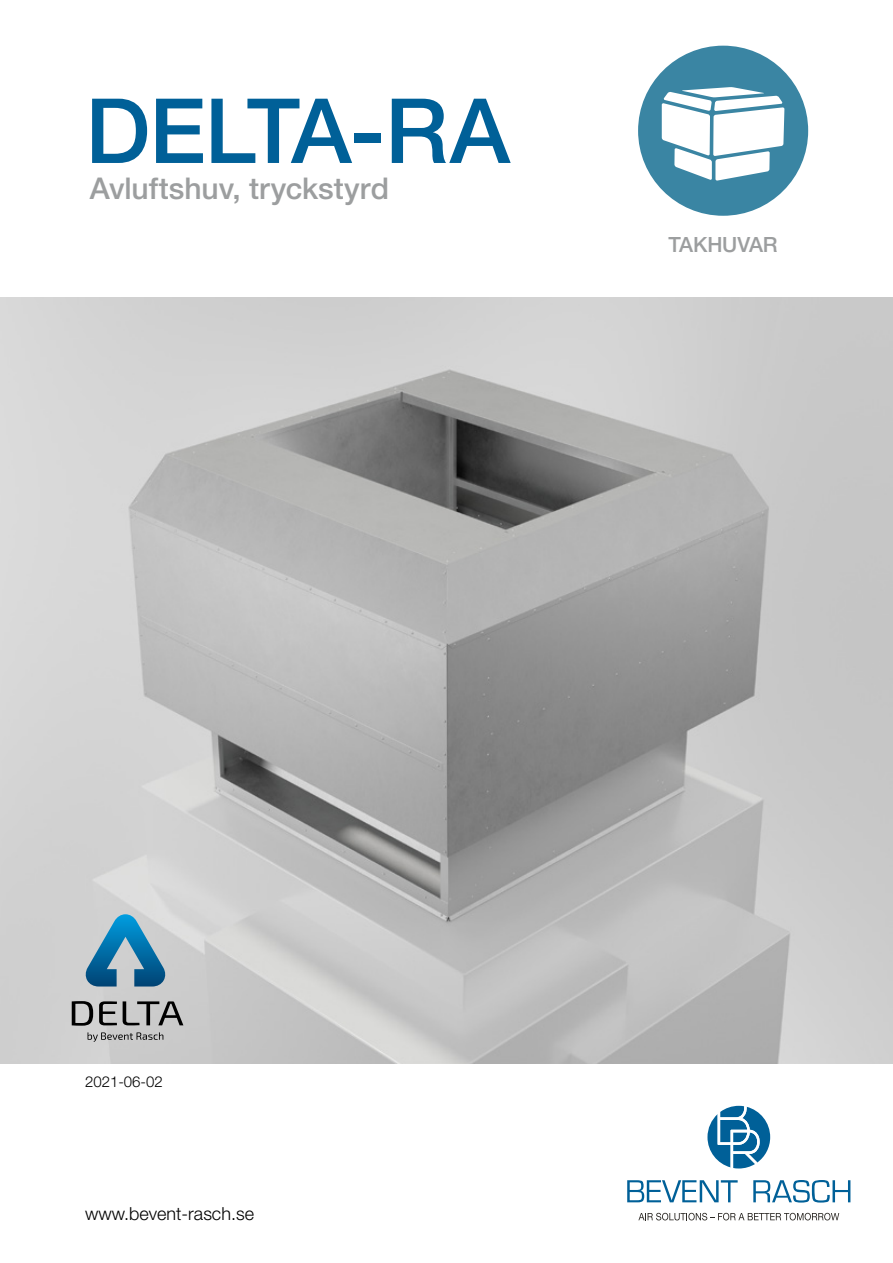
<style>
.page{position:relative;width:893px;height:1263px;background:#fff}
.page>*{position:absolute;margin:0;border:0;box-sizing:border-box;transform-origin:0 0}
.t1{font:500 90px "Helvetica Neue LT Std";letter-spacing:-.015em;color:#006098}
.t2{font:500 30px "Helvetica Neue LT Std";color:#9c9e9f}
.t3{font:500 21px "Helvetica Neue LT Std";letter-spacing:-.005em;color:#9c9e9f}
.t4{font:300 18px "Helvetica Neue LT Std";color:#000}
.t5{font:300 15px "Helvetica Neue LT Std";color:#000}
</style>
<div class="page">
<div style="left:638px;top:46px;width:170px;height:170px;background:#3a85a3;border-radius:50%"></div>
<svg style="left:662px;top:87px;width:122px;height:94px"></svg>
<svg style="left:707px;top:1106px;width:63px;height:62px"></svg>
<svg style="left:627px;top:1180px;width:111px;height:22px"></svg>
<svg style="left:753px;top:1180px;width:97px;height:22px"></svg>
<svg style="left:638px;top:1213px;width:201px;height:7px"></svg>
<img style="left:0;top:298px;width:893px;height:765px">
<svg style="left:85px;top:914px;width:81px;height:72px;background:#699cb8"></svg>
<svg style="left:72px;top:1001px;width:21px;height:25px"></svg>
<svg style="left:99px;top:1001px;width:18px;height:24px"></svg>
<svg style="left:123px;top:1001px;width:60px;height:24px"></svg>
<svg style="left:88px;top:1032px;width:75px;height:10px"></svg>
<h1 class="t1" style="left:85px;top:77px;width:426px">DELTA-RA</h1>
<p class="t2" style="left:90px;top:170px;width:301px">Avluftshuv, tryckstyrd</p>
<p class="t3" style="left:669px;top:232px;width:111px">TAKHUVAR</p>
<p class="t5" style="left:85px;top:1072px;width:79px">2021-06-02</p>
<p class="t4" style="left:85px;top:1203px;width:170px">www.bevent-rasch.se</p>
</div>
